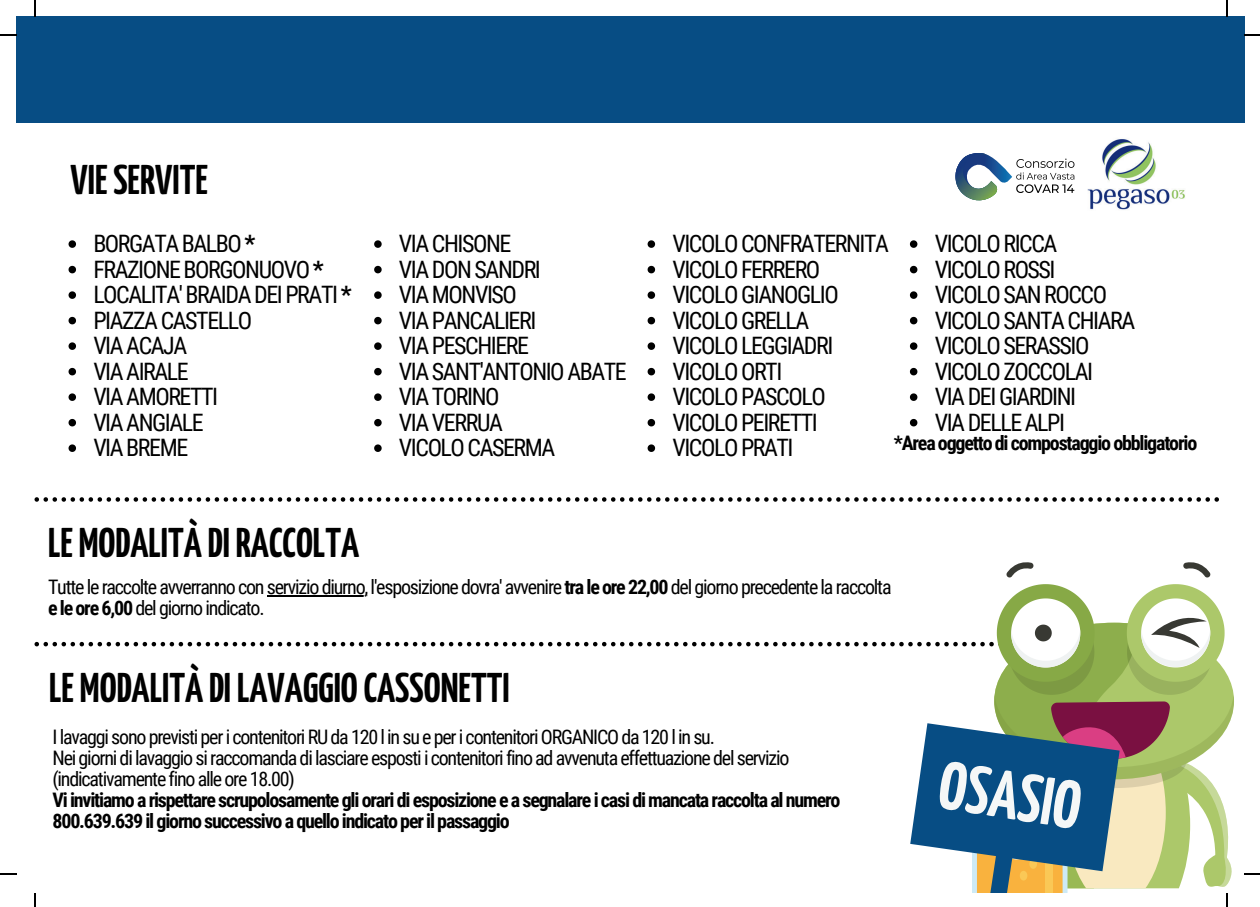
<style>
.page{position:relative;width:1260px;height:907px;background:#fff}
.page>*{position:absolute;margin:0;border:0;box-sizing:border-box;transform-origin:0 0}
.t1{font:700 67.4px "Yanone Kaffeesatz";color:#f5f7f7}
.t2{font:700 41.4px "Yanone Kaffeesatz";color:#000}
.t3{font:24px/25.4px "Roboto Condensed";letter-spacing:-.06em;color:#000}
.t4{font:20px/21px "Roboto Condensed";letter-spacing:-.06em;color:#000}
.t5{font:700 20px/21px "Roboto Condensed";letter-spacing:-.06em;color:#000}
.s1{font-weight:700}
</style>
<div class="page">
<div style="left:16px;top:17px;width:1228px;height:106px;background:#074d84"></div>
<svg style="left:34px;top:497px;width:1184px;height:4px"></svg>
<svg style="left:68px;top:240px;width:8px;height:8px"></svg>
<svg style="left:68px;top:266px;width:8px;height:7px"></svg>
<svg style="left:68px;top:291px;width:8px;height:8px"></svg>
<svg style="left:68px;top:317px;width:8px;height:7px"></svg>
<svg style="left:68px;top:342px;width:8px;height:8px"></svg>
<svg style="left:68px;top:368px;width:8px;height:7px"></svg>
<svg style="left:68px;top:393px;width:8px;height:8px"></svg>
<svg style="left:68px;top:419px;width:8px;height:7px"></svg>
<svg style="left:68px;top:444px;width:8px;height:8px"></svg>
<svg style="left:374px;top:240px;width:7px;height:8px"></svg>
<svg style="left:374px;top:266px;width:7px;height:7px"></svg>
<svg style="left:374px;top:291px;width:7px;height:8px"></svg>
<svg style="left:374px;top:317px;width:7px;height:7px"></svg>
<svg style="left:374px;top:342px;width:7px;height:8px"></svg>
<svg style="left:374px;top:368px;width:7px;height:7px"></svg>
<svg style="left:374px;top:393px;width:7px;height:8px"></svg>
<svg style="left:374px;top:419px;width:7px;height:7px"></svg>
<svg style="left:374px;top:444px;width:7px;height:8px"></svg>
<svg style="left:647px;top:240px;width:8px;height:8px"></svg>
<svg style="left:647px;top:266px;width:8px;height:7px"></svg>
<svg style="left:647px;top:291px;width:8px;height:8px"></svg>
<svg style="left:647px;top:317px;width:8px;height:7px"></svg>
<svg style="left:647px;top:342px;width:8px;height:8px"></svg>
<svg style="left:647px;top:368px;width:8px;height:7px"></svg>
<svg style="left:647px;top:393px;width:8px;height:8px"></svg>
<svg style="left:647px;top:419px;width:8px;height:7px"></svg>
<svg style="left:647px;top:444px;width:8px;height:8px"></svg>
<svg style="left:909px;top:240px;width:8px;height:8px"></svg>
<svg style="left:909px;top:266px;width:8px;height:7px"></svg>
<svg style="left:909px;top:291px;width:8px;height:8px"></svg>
<svg style="left:909px;top:317px;width:8px;height:7px"></svg>
<svg style="left:909px;top:342px;width:8px;height:8px"></svg>
<svg style="left:909px;top:368px;width:8px;height:7px"></svg>
<svg style="left:909px;top:393px;width:8px;height:8px"></svg>
<svg style="left:909px;top:419px;width:8px;height:7px"></svg>
<svg style="left:1183px;top:562px;width:26px;height:15px"></svg>
<svg style="left:1006px;top:562px;width:27px;height:15px"></svg>
<img style="left:1074px;top:139px;width:111px;height:71px">
<img style="left:996px;top:160px;width:15px;height:33px">
<img style="left:955px;top:153px;width:41px;height:47px">
<svg style="left:1016px;top:159px;width:58px;height:34px"></svg>
<svg style="left:35px;top:0;width:1px;height:16px"></svg>
<svg style="left:0;top:34px;width:17px;height:2px"></svg>
<svg style="left:1226px;top:0;width:1px;height:16px"></svg>
<svg style="left:1244px;top:34px;width:15px;height:2px"></svg>
<svg style="left:0;top:873px;width:17px;height:2px"></svg>
<svg style="left:34px;top:584px;width:1200px;height:323px"></svg>
<svg style="left:1244px;top:873px;width:15px;height:2px"></svg>
<h2 class="t2" style="left:70px;top:150px;width:139px">VIE SERVITE</h2>
<p class="t3" style="left:93px;top:230px;width:260px">BORGATA BALBO <span class="s1">*<br></span>FRAZIONE BORGONUOVO <span class="s1">*<br></span>LOCALITA' BRAIDA DEI PRATI <span class="s1">*<br></span>PIAZZA CASTELLO<br>VIA ACAJA<br>VIA AIRALE<br>VIA AMORETTI<br>VIA ANGIALE<br>VIA BREME</p>
<h2 class="t2" style="left:48px;top:513px;width:312px">LE MODALITÀ DI RACCOLTA</h2>
<p class="t3" style="left:399px;top:230px;width:229px">VIA CHISONE<br>VIA DON SANDRI<br>VIA MONVISO<br>VIA PANCALIERI<br>VIA PESCHIERE<br>VIA SANT'ANTONIO ABATE<br>VIA TORINO<br>VIA VERRUA<br>VICOLO CASERMA</p>
<p class="t3" style="left:672px;top:230px;width:218px">VICOLO CONFRATERNITA<br>VICOLO FERRERO<br>VICOLO GIANOGLIO<br>VICOLO GRELLA<br>VICOLO LEGGIADRI<br>VICOLO ORTI<br>VICOLO PASCOLO<br>VICOLO PEIRETTI<br>VICOLO PRATI</p>
<p class="t3" style="left:934px;top:230px;width:202px">VICOLO RICCA<br>VICOLO ROSSI<br>VICOLO SAN ROCCO<br>VICOLO SANTA CHIARA<br>VICOLO SERASSIO<br>VICOLO ZOCCOLAI<br>VIA DEI GIARDINI<br>VIA DELLE ALPI</p>
<p class="t5" style="left:893px;top:432px;width:305px">*Area oggetto di compostaggio obbligatorio</p>
<p class="t4" style="left:48px;top:575px;width:844px">Tutte le raccolte avverranno con servizio diurno, l'esposizione dovra' avvenire <span class="s1">tra le ore 22,00</span> del giorno precedente la raccolta <span class="s1">e le ore 6,00</span> del giorno indicato.</p>
<h2 class="t2" style="left:49px;top:658px;width:462px">LE MODALITÀ DI LAVAGGIO CASSONETTI</h2>
<p class="t4" style="left:52px;top:725px;width:738px">I lavaggi sono previsti per i contenitori RU da 120 l in su e per i contenitori ORGANICO da 120 l in su.<br>Nei giorni di lavaggio si raccomanda di lasciare esposti i contenitori fino ad avvenuta effettuazione del servizio (indicativamente fino alle ore 18.00)</p>
<p class="t5" style="left:52px;top:788px;width:789px">Vi invitiamo a rispettare scrupolosamente gli orari di esposizione e a segnalare i casi di mancata raccolta al numero<br>800.639.639 il giorno successivo a quello indicato per il passaggio</p>
<h1 class="t1" style="left:946px;top:736px;width:144px;rotate:9deg">OSASIO</h1>
</div>
